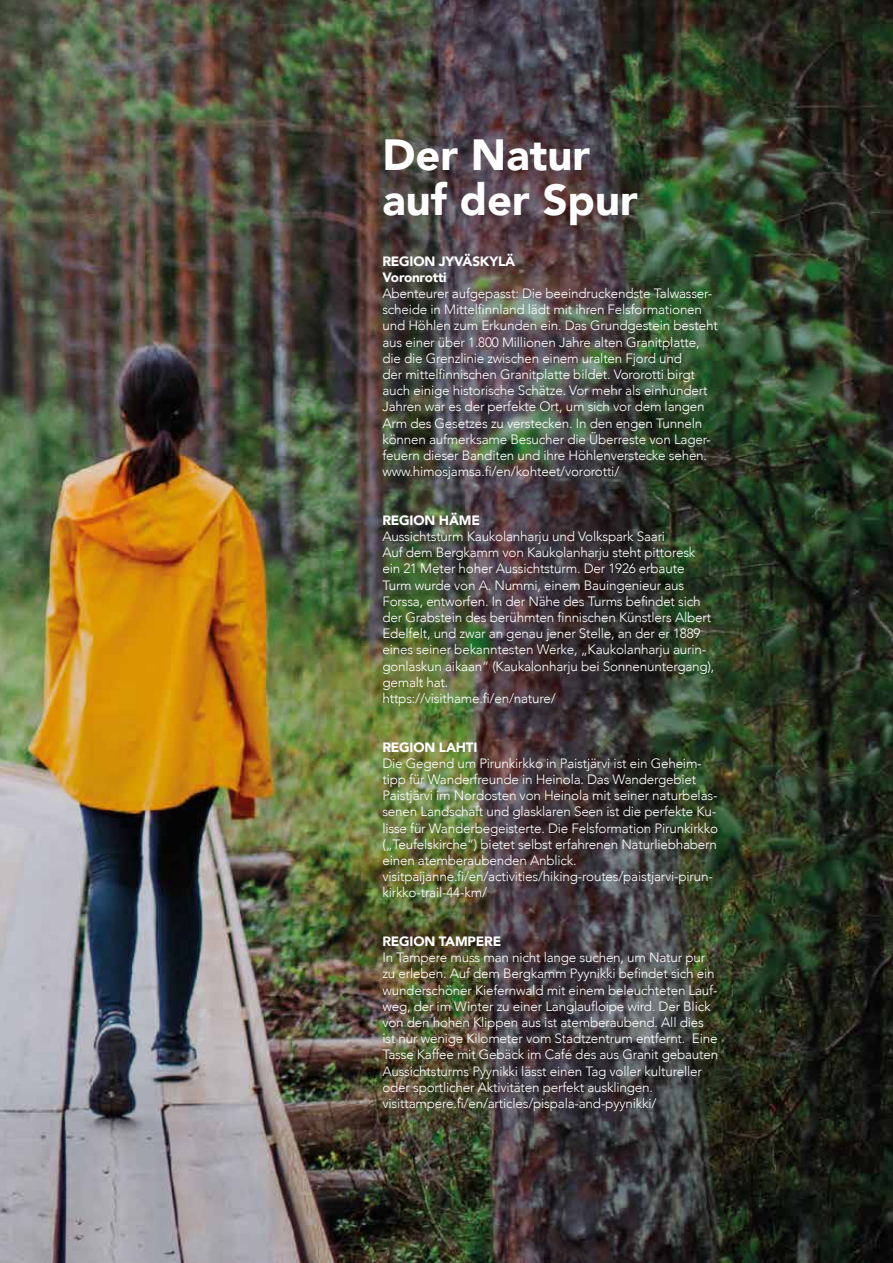
<style>
.page{position:relative;width:893px;height:1263px;background:#fff}
.page>*{position:absolute;margin:0;border:0;box-sizing:border-box;transform-origin:0 0}
.t1{font:900 43.5px/45px "Avenir";color:#fff}
.t2{font:300 13.5px/16.2px "Avenir";letter-spacing:-.015em;color:#fff}
.t3{font:900 13.5px/16.2px "Avenir";letter-spacing:-.015em;color:#fff}
</style>
<div class="page">
<img style="left:0;top:0;width:893px;height:1263px">
<h1 class="t1" style="left:382px;top:132px;width:257px">Der Natur auf der Spur</h1>
<p class="t3" style="left:382px;top:253px;width:134px">REGION JYVÄSKYLÄ<br>Voronrotti</p>
<p class="t2" style="left:382px;top:285px;width:337px">Abenteurer aufgepasst: Die beeindruckendste Talwasser&shy;scheide in Mittelfinnland lädt mit ihren Felsformationen und Höhlen zum Erkunden ein . Das Grundgestein besteht aus einer über 1 .800 Millionen Jahre alten Granitplatte, die die Grenzlinie zwischen einem uralten Fjord und<br>der mittelfinnischen Granitplatte bildet. Vororotti birgt auch einige historische Schätze . Vor mehr als einhundert Jahren war es der perfekte Ort, um sich vor dem langen Arm des Gesetzes zu verstecken . In den engen Tunneln können aufmerksame Besucher die Überreste von Lager&shy;feuern dieser Banditen und ihre Höhlenverstecke sehen . www.himosjamsa.fi/en/kohteet/vororotti/</p>
<p class="t3" style="left:382px;top:512px;width:99px">REGION HÄME</p>
<p class="t2" style="left:382px;top:528px;width:333px">Aussichtsturm Kaukolanharju und Volkspark Saari<br>Auf dem Bergkamm von Kaukolanharju steht pittoresk ein 21 Meter hoher Aussichtsturm . Der 1926 erbaute Turm wurde von A . Nummi, einem Bauingenieur aus Forssa, entworfen. In der Nähe des Turms befindet sich der Grabstein des berühmten finnischen Künstlers Albert Edelfelt, und zwar an genau jener Stelle, an der er 1889 eines seiner bekanntesten Werke, „Kaukolanharju aurin&shy;gonlaskun aikaan“ (Kaukalonharju bei Sonnenuntergang), gemalt hat .<br>https://visithame.fi/en/nature/</p>
<p class="t3" style="left:382px;top:739px;width:96px">REGION LAHTI</p>
<p class="t2" style="left:382px;top:755px;width:337px">Die Gegend um Pirunkirkko in Paistjärvi ist ein Geheim&shy;tipp für Wanderfreunde in Heinola . Das Wandergebiet Paistjärvi im Nordosten von Heinola mit seiner naturbelas&shy;senen Landschaft und glasklaren Seen ist die perfekte Ku&shy;lisse für Wanderbegeisterte . Die Felsformation Pirunkirkko („Teufelskirche“) bietet selbst erfahrenen Naturliebhabern einen atemberaubenden Anblick . visitpaijanne.fi/en/activities/hiking-routes/paistjarvi-pirun&shy;kirkko-trail-44-km/</p>
<p class="t3" style="left:382px;top:933px;width:120px">REGION TAMPERE</p>
<p class="t2" style="left:382px;top:950px;width:337px">In Tampere muss man nicht lange suchen, um Natur pur zu erleben. Auf dem Bergkamm Pyynikki befindet sich ein wunderschöner Kiefernwald mit einem beleuchteten Lauf&shy;weg, der im Winter zu einer Langlaufloipe wird. Der Blick von den hohen Klippen aus ist atemberaubend . All dies ist nur wenige Kilometer vom Stadtzentrum entfernt . Eine Tasse Kaffee mit Gebäck im Café des aus Granit gebauten Aussichtsturms Pyynikki lässt einen Tag voller kultureller oder sportlicher Aktivitäten perfekt ausklingen . visittampere.fi/en/articles/pispala-and-pyynikki/</p>
</div>
